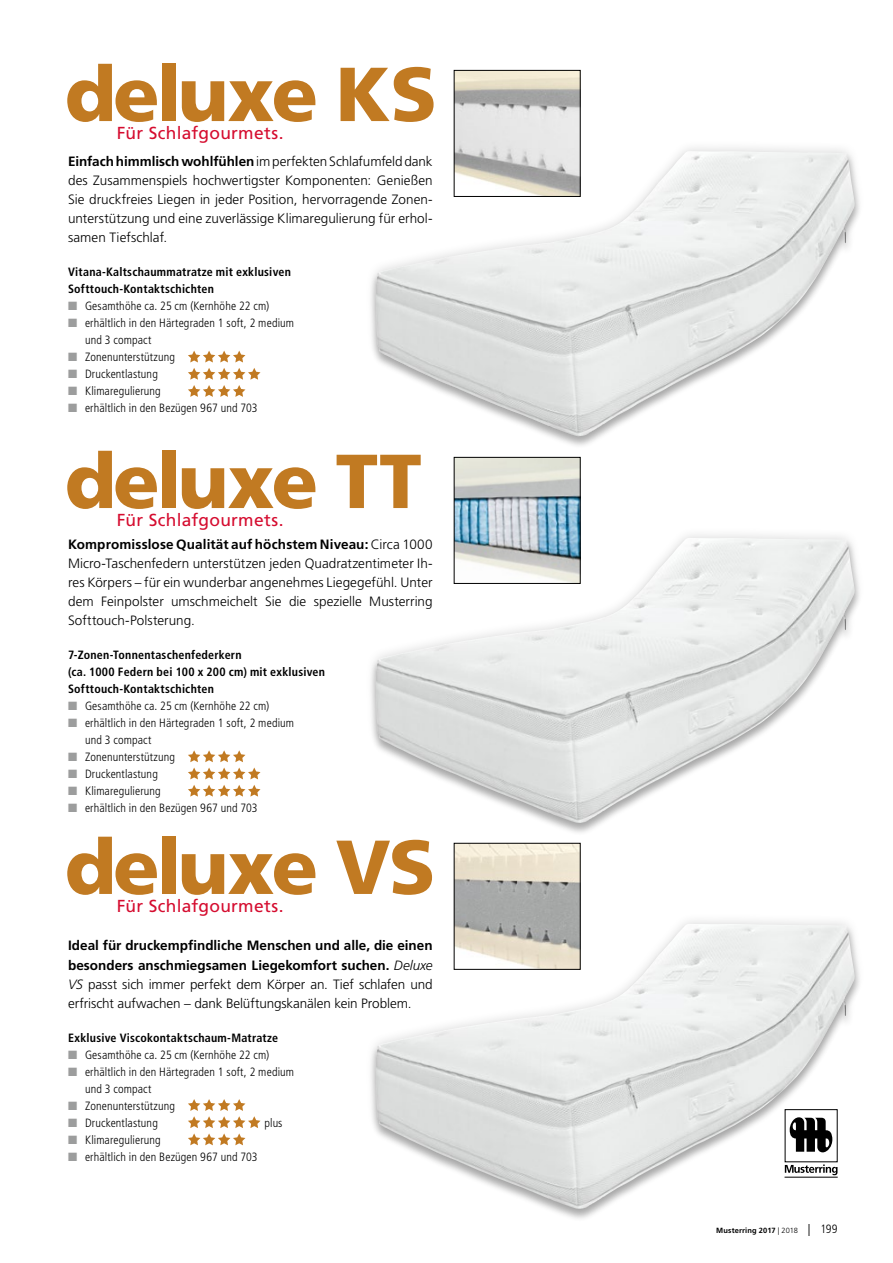
<style>
.page{position:relative;width:893px;height:1263px;background:#fff}
.page>*{position:absolute;margin:0;border:0;box-sizing:border-box;transform-origin:0 0}
.t1{font:900 76.35px "Frutiger LT Std";letter-spacing:-.035em;color:#c17a22}
.t2{font:17.4px "Frutiger LT Std";letter-spacing:.015em;color:#d50c2f}
.t3{font:300 13.5px/19.2px "Frutiger LT Std";color:#000;text-align:justify}
.t4{font:300 condensed 12px/17px "Frutiger LT Std";letter-spacing:.01em;color:#000}
.t5{font:700 condensed 12px/17px "Frutiger LT Std";letter-spacing:.02em;color:#000}
.t6{font:700 7.5px "Frutiger LT Std";letter-spacing:.02em;color:#000}
.s1{font-weight:700}
.s2{color:#9c9d9d}
.s3{font-style:italic}
.s4{font-weight:300}
.s5{font-weight:300;font-size:12px}
.s6{font-weight:300;font-stretch:condensed;font-size:12px}
</style>
<div class="page">
<img style="left:456px;top:72px;width:122px;height:68px">
<div style="left:454px;top:70px;width:126px;height:127px;border:1px solid #000"></div>
<img style="left:456px;top:459px;width:122px;height:68px">
<div style="left:454px;top:457px;width:126px;height:127px;border:1px solid #000"></div>
<img style="left:456px;top:845px;width:122px;height:67px">
<div style="left:454px;top:843px;width:126px;height:126px;border:1px solid #000"></div>
<div style="left:364px;top:140px;width:502px;height:308px;background:#000;opacity:.16"></div>
<img style="left:376px;top:151px;width:479px;height:285px">
<div style="left:364px;top:527px;width:502px;height:307px;background:#000;opacity:.16"></div>
<img style="left:376px;top:538px;width:479px;height:285px">
<div style="left:364px;top:912px;width:502px;height:308px;background:#000;opacity:.16"></div>
<img style="left:376px;top:924px;width:479px;height:285px">
<svg style="left:784px;top:1109px;width:54px;height:68px"></svg>
<svg style="left:188px;top:351px;width:57px;height:11px"></svg>
<svg style="left:188px;top:750px;width:72px;height:29px"></svg>
<svg style="left:188px;top:368px;width:72px;height:29px"></svg>
<svg style="left:188px;top:785px;width:72px;height:12px"></svg>
<svg style="left:188px;top:1099px;width:72px;height:46px"></svg>
<h1 class="t1" style="left:65px;top:48px;width:374px">deluxe KS</h1>
<p class="t2" style="left:117px;top:123px;width:168px">Für Schlafgourmets.</p>
<p class="t3" style="left:68px;top:152px;width:366px"><span class="s1">Einfach himmlisch wohlfühlen</span> im perfekten Schlafumfeld dank des Zusammenspiels hochwertigster Komponenten: Genießen Sie druckfreies Liegen in jeder Position, hervorragende Zonen&shy;unterstützung und eine zuverlässige Klimaregulierung für erhol&shy;samen Tiefschlaf.</p>
<p class="t5" style="left:68px;top:264px;width:224px">Vitana-Kaltschaummatratze mit exklusiven<br>Softtouch-Kontaktschichten</p>
<p class="t4" style="left:68px;top:298px;width:203px"><span class="s2">■</span> Gesamthöhe ca. 25 cm (Kernhöhe 22 cm)</p>
<p class="t4" style="left:85px;top:315px;width:211px;text-indent:-17px"><span class="s2">■</span> erhältlich in den Härtegraden 1 soft, 2 medium und 3 compact</p>
<p class="t4" style="left:68px;top:349px;width:109px"><span class="s2">■</span> Zonenunterstützung</p>
<p class="t4" style="left:68px;top:366px;width:91px"><span class="s2">■</span> Druckentlastung</p>
<p class="t4" style="left:68px;top:383px;width:94px"><span class="s2">■</span> Klimaregulierung</p>
<p class="t4" style="left:68px;top:400px;width:191px"><span class="s2">■</span> erhältlich in den Bezügen 967 und 703</p>
<h1 class="t1" style="left:65px;top:435px;width:358px">deluxe TT</h1>
<p class="t2" style="left:117px;top:510px;width:168px">Für Schlafgourmets.</p>
<p class="t3" style="left:68px;top:534px;width:366px"><span class="s1">Kompromisslose Qualität auf höchstem Niveau:</span> Circa 1000<br>Micro-Taschenfedern unterstützen jeden Quadratzentimeter Ih&shy;res Körpers – für ein wunderbar angenehmes Liegegefühl. Unter dem Feinpolster umschmeichelt Sie die spezielle Musterring Softtouch-Polsterung.</p>
<p class="t5" style="left:68px;top:646px;width:259px">7-Zonen-Tonnentaschenfederkern<br>(ca. 1000 Federn bei 100 x 200 cm) mit exklusiven<br>Softtouch-Kontaktschichten</p>
<p class="t4" style="left:68px;top:698px;width:203px"><span class="s2">■</span> Gesamthöhe ca. 25 cm (Kernhöhe 22 cm)</p>
<p class="t4" style="left:85px;top:715px;width:211px;text-indent:-17px"><span class="s2">■</span> erhältlich in den Härtegraden 1 soft, 2 medium und 3 compact</p>
<p class="t4" style="left:68px;top:749px;width:109px"><span class="s2">■</span> Zonenunterstützung</p>
<p class="t4" style="left:68px;top:766px;width:91px"><span class="s2">■</span> Druckentlastung</p>
<p class="t4" style="left:68px;top:783px;width:94px"><span class="s2">■</span> Klimaregulierung</p>
<p class="t4" style="left:68px;top:800px;width:191px"><span class="s2">■</span> erhältlich in den Bezügen 967 und 703</p>
<h1 class="t1" style="left:65px;top:821px;width:372px">deluxe VS</h1>
<p class="t2" style="left:117px;top:895px;width:168px">Für Schlafgourmets.</p>
<p class="t3" style="left:68px;top:936px;width:366px"><span class="s1">Ideal für druckempfindliche Menschen und alle, die einen besonders anschmiegsamen Liegekomfort suchen.</span> <span class="s3">Deluxe VS</span> passt sich immer perfekt dem Körper an. Tief schlafen und erfrischt aufwachen – dank Belüftungskanälen kein Problem.</p>
<p class="t5" style="left:68px;top:1029px;width:212px">Exklusive Viscokontaktschaum-Matratze</p>
<p class="t4" style="left:68px;top:1046px;width:203px"><span class="s2">■</span> Gesamthöhe ca. 25 cm (Kernhöhe 22 cm)</p>
<p class="t4" style="left:85px;top:1063px;width:211px;text-indent:-17px"><span class="s2">■</span> erhältlich in den Härtegraden 1 soft, 2 medium und 3 compact</p>
<p class="t4" style="left:68px;top:1097px;width:109px"><span class="s2">■</span> Zonenunterstützung</p>
<p class="t4" style="left:68px;top:1114px;width:91px"><span class="s2">■</span> Druckentlastung</p>
<p class="t4" style="left:264px;top:1114px;width:20px">plus</p>
<p class="t4" style="left:68px;top:1131px;width:94px"><span class="s2">■</span> Klimaregulierung</p>
<p class="t4" style="left:68px;top:1148px;width:191px"><span class="s2">■</span> erhältlich in den Bezügen 967 und 703</p>
<p class="t6" style="left:716px;top:1226px;width:123px">Musterring 2017 <span class="s4">| 2018</span> <span class="s5">|</span> <span class="s6">199</span></p>
</div>
